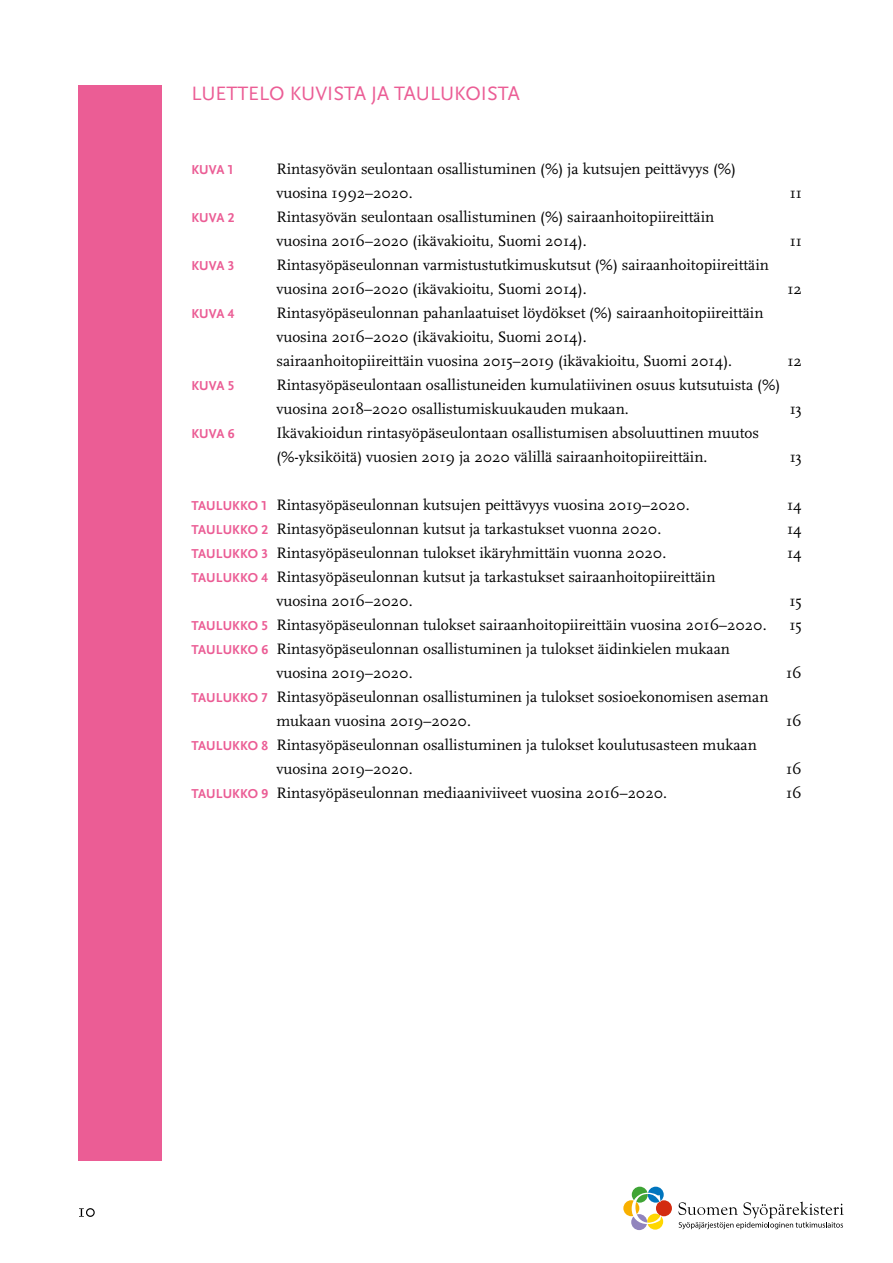
<style>
.page{position:relative;width:893px;height:1263px;background:#fff}
.page>*{position:absolute;margin:0;border:0;box-sizing:border-box;transform-origin:0 0}
.t1{font:20.25px "Scala Sans Pro";color:#eb5d95}
.p1{font:15.75px/24px "Scala Pro";color:#000}
.p1-2{font:700 13.5px "Scala Sans Pro";letter-spacing:.01em;color:#eb5d95}
.s1{font-family:"Scala Sans Pro";font-weight:700;font-size:13.5px;color:#eb5d95}
</style>
<div class="page">
<div style="left:647px;top:1213px;width:16px;height:16px;background:#ffd700;border-radius:50%"></div>
<div style="left:656px;top:1200px;width:16px;height:16px;background:#d32b0f;border-radius:50%"></div>
<div style="left:648px;top:1187px;width:16px;height:15px;background:#0075be;border-radius:50%"></div>
<div style="left:632px;top:1187px;width:16px;height:15px;background:#3fa435;border-radius:50%"></div>
<svg style="left:623px;top:1200px;width:16px;height:16px"></svg>
<div style="left:631px;top:1214px;width:16px;height:16px;background:#9184bd;border-radius:50%"></div>
<svg style="left:632px;top:1193px;width:29px;height:31px"></svg>
<svg style="left:678px;top:1201px;width:166px;height:28px"></svg>
<div style="left:78px;top:85px;width:84px;height:1076px;background:#eb5d95"></div>
<svg style="left:79px;top:1208px;width:16px;height:9px"></svg>
<h2 class="t1" style="left:191px;top:82px;width:330px">LUETTELO KUVISTA JA TAULUKOISTA</h2>
<p class="p1-2" style="left:191px;top:162px;width:43px">KUVA 1</p>
<p class="p1" style="left:276px;top:157px;width:461px">Rintasyövän seulontaan osallistuminen (%) ja kutsujen peittävyys (%) vuosina 1992–2020.</p>
<p class="p1-2" style="left:191px;top:210px;width:45px">KUVA 2</p>
<p class="p1" style="left:276px;top:205px;width:439px">Rintasyövän seulontaan osallistuminen (%) sairaanhoitopiireittäin vuosina 2016–2020 (ikävakioitu, Suomi 2014).</p>
<p class="p1-2" style="left:191px;top:258px;width:45px">KUVA 3</p>
<p class="p1" style="left:276px;top:253px;width:494px">Rintasyöpäseulonnan varmistustutkimuskutsut (%) sairaanhoitopiireittäin vuosina 2016–2020 (ikävakioitu, Suomi 2014).</p>
<p class="p1-2" style="left:191px;top:306px;width:44px">KUVA 4</p>
<p class="p1" style="left:276px;top:301px;width:489px">Rintasyöpäseulonnan pahanlaatuiset löydökset (%) sairaanhoitopiireittäin vuosina 2016–2020 (ikävakioitu, Suomi 2014).<br>sairaanhoitopiireittäin vuosina 2015–2019 (ikävakioitu, Suomi 2014).</p>
<p class="p1-2" style="left:191px;top:378px;width:45px">KUVA 5</p>
<p class="p1" style="left:276px;top:373px;width:505px">Rintasyöpäseulontaan osallistuneiden kumulatiivinen osuus kutsutuista (%) vuosina 2018–2020 osallistumiskuukauden mukaan.</p>
<p class="p1-2" style="left:191px;top:426px;width:45px">KUVA 6</p>
<p class="p1" style="left:276px;top:421px;width:484px">Ikävakioidun rintasyöpäseulontaan osallistumisen absoluuttinen muutos (%-yksiköitä) vuosien 2019 ja 2020 välillä sairaanhoitopiireittäin.</p>
<p class="p1" style="left:790px;top:181px;width:14px">11</p>
<p class="p1" style="left:790px;top:229px;width:14px">11</p>
<p class="p1" style="left:787px;top:277px;width:16px">12</p>
<p class="p1" style="left:787px;top:349px;width:16px">12</p>
<p class="p1" style="left:790px;top:397px;width:14px">13</p>
<p class="p1" style="left:790px;top:445px;width:14px">13</p>
<p class="p1" style="left:191px;top:493px;width:500px"><span class="s1">TAULUKKO 1</span> Rintasyöpäseulonnan kutsujen peittävyys vuosina 2019–2020.</p>
<p class="p1" style="left:787px;top:493px;width:16px">14</p>
<p class="p1" style="left:191px;top:517px;width:471px"><span class="s1">TAULUKKO 2</span> Rintasyöpäseulonnan kutsut ja tarkastukset vuonna 2020.</p>
<p class="p1" style="left:787px;top:517px;width:16px">14</p>
<p class="p1" style="left:191px;top:541px;width:476px"><span class="s1">TAULUKKO 3</span> Rintasyöpäseulonnan tulokset ikäryhmittäin vuonna 2020.</p>
<p class="p1" style="left:787px;top:541px;width:16px">14</p>
<p class="p1" style="left:276px;top:565px;width:441px;text-indent:-85px"><span class="s1">TAULUKKO 4</span> Rintasyöpäseulonnan kutsut ja tarkastukset sairaanhoitopiireittäin vuosina 2016–2020.</p>
<p class="p1" style="left:790px;top:589px;width:14px">15</p>
<p class="p1" style="left:191px;top:613px;width:577px"><span class="s1">TAULUKKO 5</span> Rintasyöpäseulonnan tulokset sairaanhoitopiireittäin vuosina 2016–2020.</p>
<p class="p1" style="left:790px;top:613px;width:14px">15</p>
<p class="p1" style="left:276px;top:637px;width:455px;text-indent:-85px"><span class="s1">TAULUKKO 6</span> Rintasyöpäseulonnan osallistuminen ja tulokset äidinkielen mukaan vuosina 2019–2020.</p>
<p class="p1" style="left:786px;top:661px;width:17px">16</p>
<p class="p1" style="left:276px;top:685px;width:494px;text-indent:-85px"><span class="s1">TAULUKKO 7</span> Rintasyöpäseulonnan osallistuminen ja tulokset sosioekonomisen aseman mukaan vuosina 2019–2020.</p>
<p class="p1" style="left:276px;top:733px;width:482px;text-indent:-85px"><span class="s1">TAULUKKO 8</span> Rintasyöpäseulonnan osallistuminen ja tulokset koulutusasteen mukaan vuosina 2019–2020.</p>
<p class="p1" style="left:786px;top:709px;width:17px">16</p>
<p class="p1" style="left:786px;top:757px;width:17px">16</p>
<p class="p1" style="left:191px;top:781px;width:477px"><span class="s1">TAULUKKO 9</span> Rintasyöpäseulonnan mediaaniviiveet vuosina 2016–2020.</p>
<p class="p1" style="left:786px;top:781px;width:17px">16</p>
</div>
